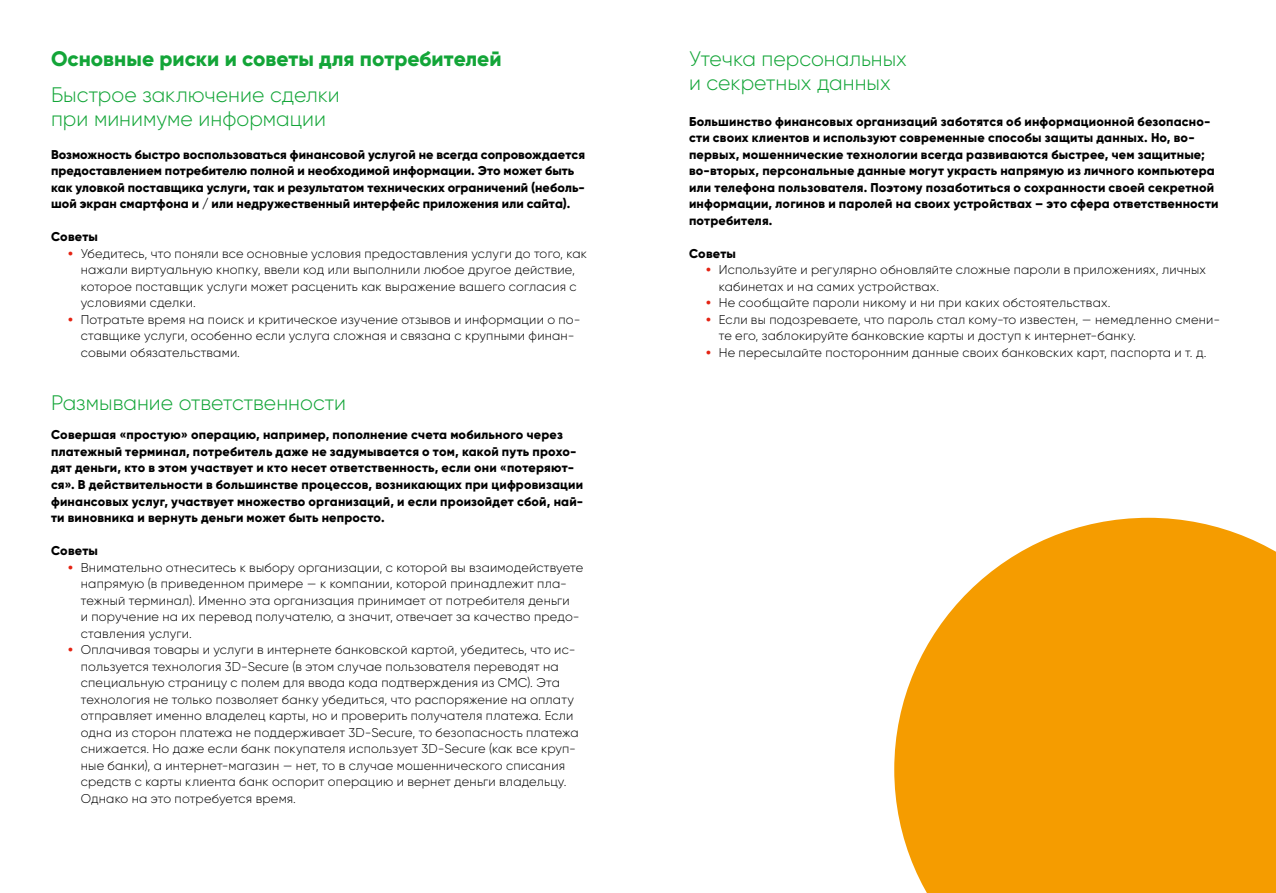
<style>
.page{position:relative;width:1276px;height:893px;background:#fff}
.page>*{position:absolute;margin:0;border:0;box-sizing:border-box;transform-origin:0 0}
.Zag2{font:300 21px/24px "Gilroy";color:#13a538}
.Zag1{font:800 21px "Gilroy";color:#13a538}
.t1{font:300 12.75px/16.5px "Gilroy";letter-spacing:.015em;color:#000}
.Text{font:800 12.75px/16.5px "Gilroy";letter-spacing:.015em;color:#000}
.s1{font-weight:800;color:#e42313}
</style>
<div class="page">
<svg style="left:894px;top:518px;width:382px;height:375px;background:#f6a71d"></svg>
<p class="Zag1" style="left:51px;top:45px;width:452px">Основные риски и советы для потребителей</p>
<p class="Zag2" style="left:51px;top:83px;width:290px">Быстрое заключение сделки при минимуме информации</p>
<p class="Text" style="left:51px;top:146px;width:535px">Возможность быстро воспользоваться финансовой услугой не всегда сопровождается предоставлением потребителю полной и необходимой информации. Это может быть как уловкой поставщика услуги, так и результатом технических ограничений (неболь&shy;шой экран смартфона и / или недружественный интерфейс приложения или сайта).</p>
<p class="Text" style="left:51px;top:229px;width:48px">Советы</p>
<p class="t1" style="left:81px;top:245px;width:507px;text-indent:-13px"><span class="s1">•</span> Убедитесь, что поняли все основные условия предоставления услуги до того, как нажали виртуальную кнопку, ввели код или выполнили любое другое действие, которое поставщик услуги может расценить как выражение вашего согласия с условиями сделки.</p>
<p class="t1" style="left:81px;top:311px;width:501px;text-indent:-13px"><span class="s1">•</span> Потратьте время на поиск и критическое изучение отзывов и информации о по&shy;ставщике услуги, особенно если услуга сложная и связана с крупными финан&shy;совыми обязательствами.</p>
<p class="Zag2" style="left:51px;top:391px;width:296px">Размывание ответственности</p>
<p class="Text" style="left:51px;top:427px;width:534px">Совершая «простую» операцию, например, пополнение счета мобильного через платежный терминал, потребитель даже не задумывается о том, какой путь прохо&shy;дят деньги, кто в этом участвует и кто несет ответственность, если они «потеряют&shy;ся». В действительности в большинстве процессов, возникающих при цифровизации финансовых услуг, участвует множество организаций, и если произойдет сбой, най&shy;ти виновника и вернуть деньги может быть непросто.</p>
<p class="Text" style="left:51px;top:542px;width:48px">Советы</p>
<p class="t1" style="left:81px;top:559px;width:504px;text-indent:-13px"><span class="s1">•</span> Внимательно отнеситесь к выбору организации, с которой вы взаимодействуете напрямую (в приведенном примере — к компании, которой принадлежит пла&shy;тежный терминал). Именно эта организация принимает от потребителя деньги<br>и поручение на их перевод получателю, а значит, отвечает за качество предо&shy;ставления услуги.</p>
<p class="t1" style="left:81px;top:641px;width:499px;text-indent:-13px"><span class="s1">•</span> Оплачивая товары и услуги в интернете банковской картой, убедитесь, что ис&shy;пользуется технология 3D-Secure (в этом случае пользователя переводят на специальную страницу с полем для ввода кода подтверждения из СМС). Эта технология не только позволяет банку убедиться, что распоряжение на оплату отправляет именно владелец карты, но и проверить получателя платежа. Если одна из сторон платежа не поддерживает 3D-Secure, то безопасность платежа снижается. Но даже если банк покупателя использует 3D-Secure (как все круп&shy;ные банки), а интернет-магазин — нет, то в случае мошеннического списания средств с карты клиента банк оспорит операцию и вернет деньги владельцу.<br>Однако на это потребуется время.</p>
<p class="Zag2" style="left:689px;top:46px;width:219px">Утечка персональных и секретных данных</p>
<p class="Text" style="left:689px;top:113px;width:531px">Большинство финансовых организаций заботятся об информационной безопасно&shy;сти своих клиентов и используют современные способы защиты данных. Но, во&shy;первых, мошеннические технологии всегда развиваются быстрее, чем защитные; во-вторых, персональные данные могут украсть напрямую из личного компьютера или телефона пользователя. Поэтому позаботиться о сохранности своей секретной информации, логинов и паролей на своих устройствах – это сфера ответственности потребителя.</p>
<p class="Text" style="left:689px;top:245px;width:48px">Советы</p>
<p class="t1" style="left:719px;top:262px;width:489px;text-indent:-13px"><span class="s1">•</span> Используйте и регулярно обновляйте сложные пароли в приложениях, личных кабинетах и на самих устройствах.</p>
<p class="t1" style="left:706px;top:295px;width:406px"><span class="s1">•</span> Не сообщайте пароли никому и ни при каких обстоятельствах.</p>
<p class="t1" style="left:719px;top:311px;width:503px;text-indent:-13px"><span class="s1">•</span> Если вы подозреваете, что пароль стал кому-то известен, — немедленно смени&shy;те его, заблокируйте банковские карты и доступ к интернет-банку.</p>
<p class="t1" style="left:706px;top:344px;width:502px"><span class="s1">•</span> Не пересылайте посторонним данные своих банковских карт, паспорта и т. д.</p>
</div>
